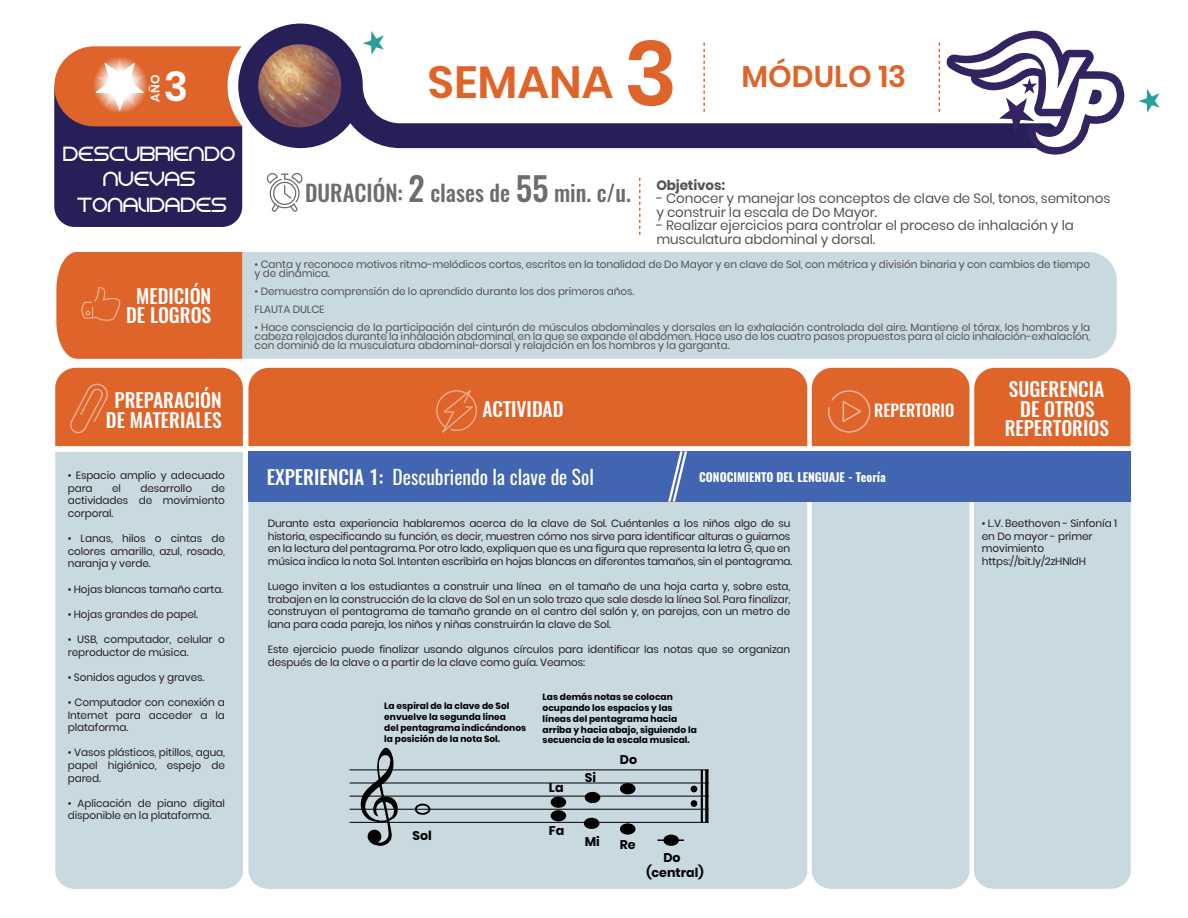
<style>
.page{position:relative;width:1188px;height:918px;background:#fff}
.page>*{position:absolute;margin:0;border:0;box-sizing:border-box;transform-origin:0 0}
.t1{font:600 45px "Poppins";color:#df642a}
.t2{font:600 40.8px "Poppins";color:#fff}
.t3{font:600 30px "Poppins";color:#df642a}
.t4{font:500 22.5px "Oswald";color:#6c6d70}
.t5{font:21px/25.5px "Electromagnetic Lungs";color:#fff;text-align:center}
.t6{font:500 19.5px/19.5px "Oswald";color:#fff;text-align:center}
.t7{font:19.5px "Oswald";color:#fff}
.t8{font:500 16.5px "Oswald";color:#fff}
.t9{font:13.5px/13.5px "Poppins";letter-spacing:-.01em;color:#535355}
.t10{font:700 13.5px "Poppins";letter-spacing:-.01em;color:#535355}
.t11{font:700 12.6px/14.9px "Poppins";color:#000001;text-align:center}
.t12{font:600 12.15px "Poppins";color:#fff}
.t13{font:700 12px "Oswald";color:#fff}
.t14{font:10.5px/12.6px "Poppins";letter-spacing:-.01em;color:#231f20}
.t15{font:10.5px/9px "Poppins";letter-spacing:-.01em;color:#535355}
.t16{font:700 9px/10.8px "Poppins";color:#000001}
.s1{font-size:89.4px}
.s2{font-size:33px}
.s3{font-weight:500}
</style>
<div class="page">
<div style="left:55px;top:502px;width:188px;height:387px;background:#c9d9e0"></div>
<div style="left:191px;top:252px;width:926px;height:107px;background:#c9d9e0;border-radius:28px"></div>
<div style="left:248px;top:502px;width:559px;height:387px;background:#c9d9e0"></div>
<div style="left:812px;top:502px;width:157px;height:387px;background:#c9d9e0"></div>
<div style="left:974px;top:502px;width:157px;height:387px;background:#c9d9e0"></div>
<svg style="left:243px;top:24px;width:795px;height:125px;fill:#271f58"></svg>
<svg style="left:1138px;top:89px;width:22px;height:24px"></svg>
<svg style="left:363px;top:31px;width:21px;height:2px"></svg>
<svg style="left:267px;top:173px;width:35px;height:39px"></svg>
<svg style="left:639px;top:178px;width:1px;height:57px"></svg>
<div style="left:56px;top:252px;width:186px;height:107px;background:#df642a"></div>
<svg style="left:334px;top:33px;width:598px;height:90px"></svg>
<svg style="left:258px;top:44px;width:83px;height:83px;background:#855e5f"></svg>
<svg style="left:55px;top:368px;width:1076px;height:134px;background:#ae756b"></svg>
<svg style="left:947px;top:31px;width:177px;height:124px"></svg>
<svg style="left:54px;top:46px;width:189px;height:181px;background:#7a4a56"></svg>
<hr style="left:350px;top:770px;width:359px;height:1px;background:#000001">
<hr style="left:350px;top:783px;width:359px;height:1px;background:#000001">
<hr style="left:350px;top:796px;width:359px;height:1px;background:#000001">
<hr style="left:350px;top:809px;width:359px;height:1px;background:#000001">
<hr style="left:350px;top:822px;width:359px;height:1px;background:#000001">
<svg style="left:360px;top:748px;width:40px;height:98px;background:#8a949a"></svg>
<svg style="left:415px;top:804px;width:15px;height:11px"></svg>
<div style="left:551px;top:810px;width:15px;height:11px;background:#000001;border-radius:50%"></div>
<div style="left:551px;top:797px;width:15px;height:11px;background:#000001;border-radius:50%"></div>
<div style="left:585px;top:792px;width:15px;height:11px;background:#000001;border-radius:50%"></div>
<div style="left:584px;top:818px;width:15px;height:11px;background:#000001;border-radius:50%"></div>
<div style="left:620px;top:783px;width:16px;height:11px;background:#000001;border-radius:50%"></div>
<div style="left:620px;top:823px;width:16px;height:12px;background:#000001;border-radius:50%"></div>
<div style="left:663px;top:835px;width:16px;height:11px;background:#000001;border-radius:50%"></div>
<hr style="left:657px;top:839px;width:27px;height:2px;background:#000001">
<svg style="left:691px;top:786px;width:6px;height:6px"></svg>
<div style="left:691px;top:800px;width:6px;height:7px;background:#000001;border-radius:50%"></div>
<hr style="left:701px;top:770px;width:2px;height:53px;background:#000001">
<hr style="left:705px;top:770px;width:3px;height:53px;background:#000001">
<p class="t12" style="left:148px;top:102px;width:28px;rotate:-90deg">AÑO</p>
<h2 class="t2" style="left:164px;top:63px;width:26px">3</h2>
<h3 class="t5" style="left:64px;top:141px;width:174px">DESCUBRIENDO<br>NUEVAS<br>TONALIDADES</h3>
<h3 class="t6" style="left:126px;top:286px;width:87px">MEDICIÓN<br>DE LOGROS</h3>
<h3 class="t6" style="left:106px;top:391px;width:117px">PREPARACIÓN<br>DE MATERIALES</h3>
<p class="t14" style="left:68px;top:469px;width:159px">• Espacio amplio y adecuado para</p>
<p class="t14" style="left:68px;top:482px;width:159px;text-align:justify;text-indent:144px">de actividades de movimiento corporal.</p>
<p class="t14" style="left:68px;top:532px;width:159px;text-align:justify">• Lanas, hilos o cintas de colores amarillo, azul, rosado, naranja y verde.</p>
<p class="t14" style="left:68px;top:583px;width:157px">• Hojas blancas tamaño carta.</p>
<p class="t14" style="left:68px;top:608px;width:132px">• Hojas grandes de papel.</p>
<p class="t14" style="left:68px;top:633px;width:159px">• USB, computador, celular o reproductor de música.</p>
<p class="t14" style="left:68px;top:671px;width:138px">• Sonidos agudos y graves.</p>
<p class="t14" style="left:68px;top:696px;width:159px;text-align:justify">• Computador con conexión a Internet para acceder a la plataforma.</p>
<p class="t14" style="left:68px;top:746px;width:159px;text-align:justify">• Vasos plásticos, pitillos, agua, papel higiénico, espejo de pared.</p>
<p class="t14" style="left:68px;top:797px;width:159px">• Aplicación de piano digital disponible en la plataforma.</p>
<p class="t14" style="left:112px;top:482px;width:10px">el</p>
<p class="t14" style="left:140px;top:482px;width:53px">desarrollo</p>
<h1 class="t1" style="left:428px;top:56px;width:252px">SEMANA <span class="s1">3</span></h1>
<h3 class="t3" style="left:742px;top:59px;width:166px">MÓDULO 13</h3>
<h3 class="t4" style="left:305px;top:177px;width:327px">DURACIÓN: <span class="s2">2</span> clases de <span class="s2">55</span> min. c/u.</h3>
<p class="t10" style="left:656px;top:177px;width:70px">Objetivos:</p>
<p class="t9" style="left:656px;top:192px;width:455px">- Conocer y manejar los conceptos de clave de Sol, tonos, semitonos y construir la escala de Do Mayor.</p>
<p class="t9" style="left:656px;top:219px;width:419px">- Realizar ejercicios para controlar el proceso de inhalación y la musculatura abdominal y dorsal.</p>
<p class="t15" style="left:255px;top:260px;width:837px">• Canta y reconoce motivos ritmo-melódicos cortos, escritos en la tonalidad de Do Mayor y en clave de Sol, con métrica y división binaria y con cambios de tiempo y de dinámica.</p>
<p class="t15" style="left:255px;top:282px;width:381px;line-height:18px">• Demuestra comprensión de lo aprendido durante los dos primeros años.<br>FLAUTA DULCE</p>
<p class="t15" style="left:255px;top:323px;width:837px;text-align:justify">• Hace consciencia de la participación del cinturón de músculos abdominales y dorsales en la exhalación controlada del aire. Mantiene el tórax, los hombros y la cabeza relajados durante la inhalación abdominal, en la que se expande el abdomen. Hace uso de los cuatro pasos propuestos para el ciclo inhalación-exhalación, con dominio de la musculatura abdominal-dorsal y relajación en los hombros y la garganta.</p>
<h3 class="t6" style="left:482px;top:400px;width:83px">ACTIVIDAD</h3>
<h3 class="t7" style="left:267px;top:464px;width:329px"><span class="s3">EXPERIENCIA 1:</span> Descubriendo la clave de Sol</h3>
<h3 class="t8" style="left:874px;top:399px;width:82px">REPERTORIO</h3>
<p class="t13" style="left:699px;top:469px;width:188px">CONOCIMIENTO DEL LENGUAJE - Teoría</p>
<p class="t14" style="left:268px;top:517px;width:526px">Durante esta experiencia hablaremos acerca de la clave de Sol. Cuéntenles a los niños algo de su historia, especificando su función, es decir, muestren cómo nos sirve para identificar alturas o guiarnos en la lectura del pentagrama. Por otro lado, expliquen que es una figura que representa la letra G, que en música indica la nota Sol. Intenten escribirla en hojas blancas en diferentes tamaños, sin el pentagrama.</p>
<p class="t14" style="left:268px;top:580px;width:524px;text-align:justify">Luego inviten a los estudiantes a construir una línea en el tamaño de una hoja carta y, sobre esta, trabajen en la construcción de la clave de Sol en un solo trazo que sale desde la línea Sol. Para finalizar, construyan el pentagrama de tamaño grande en el centro del salón y, en parejas, con un metro de lana para cada pareja, los niños y niñas construirán la clave de Sol.</p>
<p class="t14" style="left:268px;top:643px;width:524px">Este ejercicio puede finalizar usando algunos círculos para identificar las notas que se organizan después de la clave o a partir de la clave como guía. Veamos:</p>
<p class="t16" style="left:384px;top:701px;width:143px">La espiral de la clave de Sol envuelve la segunda linea<br>del pentagrama indicándonos la posición de la nota Sol.</p>
<p class="t16" style="left:543px;top:691px;width:156px">Las demás notas se colocan ocupando los espacios y las líneas del pentagrama hacia arriba y hacia abajo, siguiendo la secuencia de la escala musical.</p>
<p class="t11" style="left:412px;top:828px;width:21px">Sol</p>
<p class="t11" style="left:549px;top:781px;width:16px">La</p>
<p class="t11" style="left:549px;top:823px;width:17px">Fa</p>
<p class="t11" style="left:585px;top:770px;width:13px">Si</p>
<p class="t11" style="left:620px;top:753px;width:19px">Do</p>
<p class="t11" style="left:585px;top:834px;width:17px">Mi</p>
<p class="t11" style="left:620px;top:838px;width:17px">Re</p>
<p class="t11" style="left:646px;top:850px;width:59px">Do (central)</p>
<h3 class="t6" style="left:1005px;top:380px;width:106px">SUGERENCIA<br>DE OTROS<br>REPERTORIOS</h3>
<p class="t14" style="left:982px;top:517px;width:137px">• L.V. Beethoven - Sinfonía 1 en Do mayor - primer movimiento https://bit.ly/2zHNldH</p>
</div>
